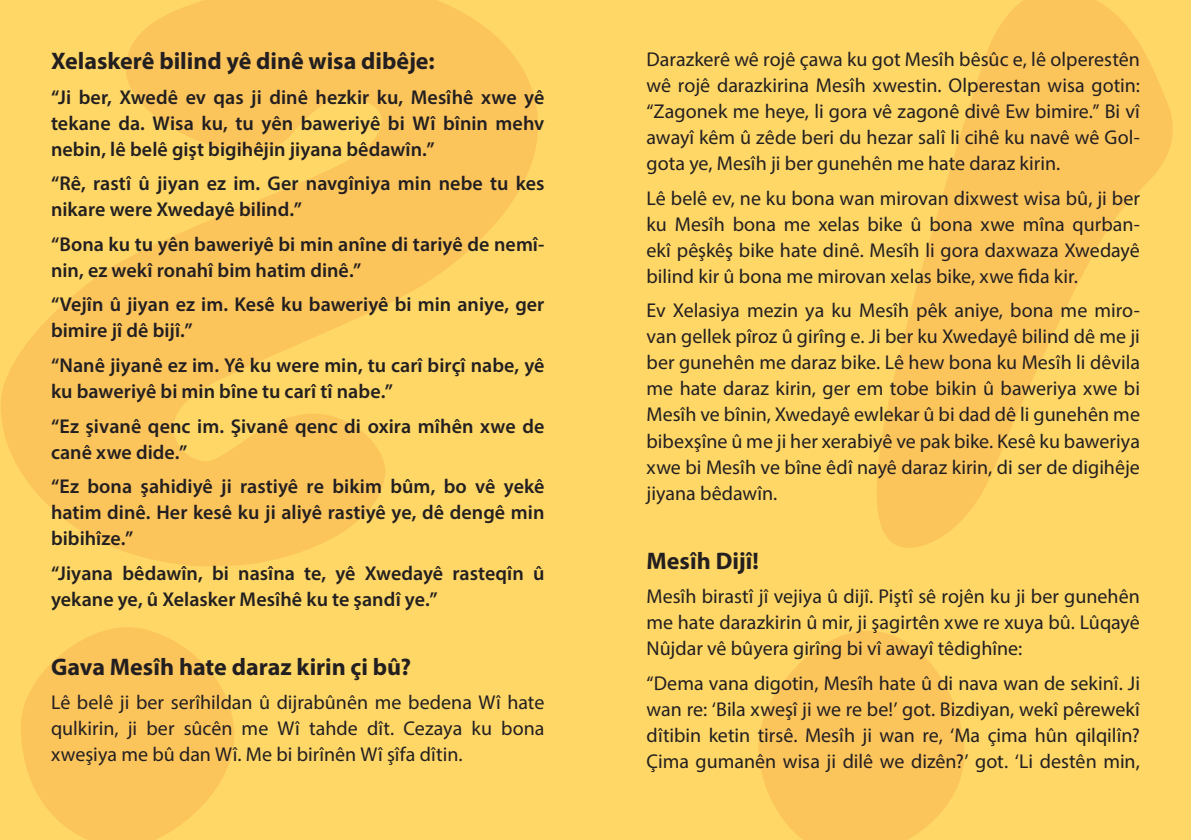
<style>
.page{position:relative;width:1191px;height:840px;background:#fff}
.page>*{position:absolute;margin:0;border:0;box-sizing:border-box;transform-origin:0 0}
.t1{font:700 1840px "Caflisch Script Pro";color:#f36421}
.t2{font:700 24px "Myriad Pro";color:#231f20}
.t3{font:20px/26px "Myriad Pro";color:#231f20;text-align:justify}
.t4{font:600 20px/26px "Myriad Pro";color:#231f20}
</style>
<div class="page">
<div style="left:0;top:0;width:1191px;height:839px;background:#fed767"></div>
<h1 class="t1" style="left:-187px;top:-570px;width:1199px">?!</h1>
<p class="t3" style="left:646px;top:46px;width:495px">Darazkerê wê rojê çawa ku got Mesîh bêsûc e, lê olperestên wê rojê darazkirina Mesîh xwestin. Olperestan wisa gotin: “Zagonek me heye, li gora vê zagonê divê Ew bimire.” Bi vî awayî kêm û zêde beri du hezar salî li cihê ku navê wê Gol&shy;gota ye, Mesîh ji ber gunehên me hate daraz kirin.</p>
<p class="t3" style="left:646px;top:185px;width:495px">Lê belê ev, ne ku bona wan mirovan dixwest wisa bû, ji ber ku Mesîh bona me xelas bike û bona xwe mîna qurban&shy;ekî pêşkêş bike hate dinê. Mesîh li gora daxwaza Xwedayê bilind kir û bona me mirovan xelas bike, xwe fida kir.</p>
<p class="t3" style="left:646px;top:297px;width:495px">Ev Xelasiya mezin ya ku Mesîh pêk aniye, bona me miro&shy;van gellek pîroz û girîng e. Ji ber ku Xwedayê bilind dê me ji ber gunehên me daraz bike. Lê hew bona ku Mesîh li dêvila me hate daraz kirin, ger em tobe bikin û baweriya xwe bi Mesîh ve bînin, Xwedayê ewlekar û bi dad dê li gunehên me bibexşîne û me ji her xerabiyê ve pak bike. Kesê ku baweriya xwe bi Mesîh ve bîne êdî nayê daraz kirin, di ser de digihêje jiyana bêdawîn.</p>
<p class="t2" style="left:51px;top:45px;width:385px">Xelaskerê bilind yê dinê wisa dibêje:</p>
<p class="t4" style="left:51px;top:83px;width:495px;text-align:justify">“Ji ber, Xwedê ev qas ji dinê hezkir ku, Mesîhê xwe yê tekane da. Wisa ku, tu yên baweriyê bi Wî bînin mehv nebin, lê belê gişt bigihêjin jiyana bêdawîn.”</p>
<p class="t4" style="left:51px;top:170px;width:495px">“Rê, rastî û jiyan ez im. Ger navgîniya min nebe tu kes nikare were Xwedayê bilind.”</p>
<p class="t4" style="left:51px;top:230px;width:495px">“Bona ku tu yên baweriyê bi min anîne di tariyê de nemî&shy;nin, ez wekî ronahî bim hatim dinê.”</p>
<p class="t4" style="left:51px;top:291px;width:495px">“Vejîn û jiyan ez im. Kesê ku baweriyê bi min aniye, ger bimire jî dê bijî.”</p>
<p class="t4" style="left:51px;top:351px;width:495px">“Nanê jiyanê ez im. Yê ku were min, tu carî birçî nabe, yê ku baweriyê bi min bîne tu carî tî nabe.”</p>
<p class="t4" style="left:51px;top:412px;width:495px">“Ez şivanê qenc im. Şivanê qenc di oxira mîhên xwe de canê xwe dide.”</p>
<p class="t4" style="left:51px;top:472px;width:495px;text-align:justify">“Ez bona şahidiyê ji rastiyê re bikim bûm, bo vê yekê hatim dinê. Her kesê ku ji aliyê rastiyê ye, dê dengê min bibihîze.”</p>
<p class="t4" style="left:51px;top:559px;width:495px">“Jiyana bêdawîn, bi nasîna te, yê Xwedayê rasteqîn û yekane ye, û Xelasker Mesîhê ku te şandî ye.”</p>
<p class="t2" style="left:646px;top:544px;width:114px">Mesîh Dijî!</p>
<p class="t3" style="left:646px;top:583px;width:495px">Mesîh birastî jî vejiya û dijî. Piştî sê rojên ku ji ber gunehên me hate darazkirin û mir, ji şagirtên xwe re xuya bû. Lûqayê Nûjdar vê bûyera girîng bi vî awayî têdighîne:</p>
<p class="t3" style="left:646px;top:669px;width:495px">“Dema vana digotin, Mesîh hate û di nava wan de sekinî. Ji wan re: ‘Bila xweşî ji we re be!’ got. Bizdiyan, wekî pêrewekî dîtibin ketin tirsê. Mesîh ji wan re, ‘Ma çima hûn qilqilîn?<br>Çima gumanên wisa ji dilê we dizên?’ got. ‘Li destên min,</p>
<p class="t2" style="left:51px;top:650px;width:361px">Gava Mesîh hate daraz kirin çi bû?</p>
<p class="t3" style="left:51px;top:689px;width:495px">Lê belê ji ber serîhildan û dijrabûnên me bedena Wî hate qulkirin, ji ber sûcên me Wî tahde dît. Cezaya ku bona xweşiya me bû dan Wî. Me bi birînên Wî şîfa dîtin.</p>
</div>
